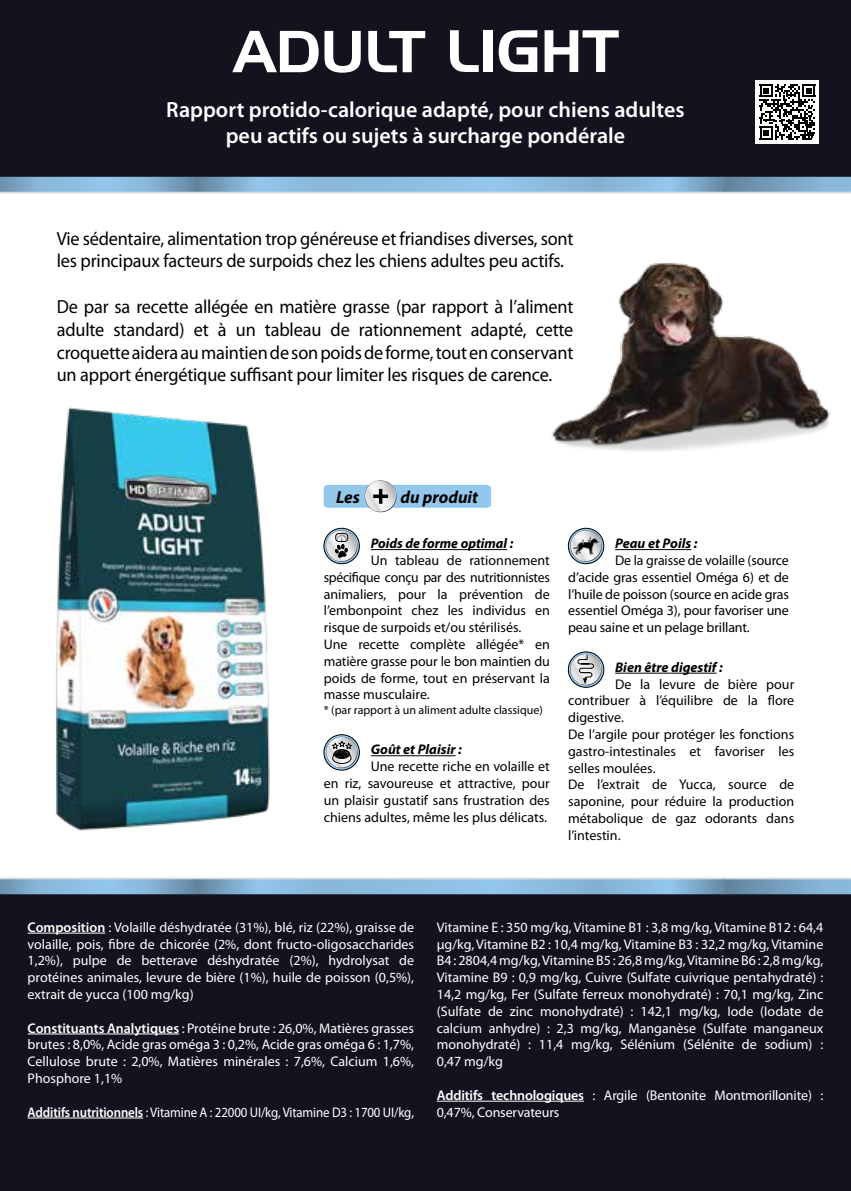
<style>
.page{position:relative;width:851px;height:1191px;background:#fff}
.page>*{position:absolute;margin:0;border:0;box-sizing:border-box;transform-origin:0 0}
.t1{font:600 22px/26.4px "Myriad Pro";color:#fff;text-align:center}
.t2{font:19px/22.8px "Myriad Pro";letter-spacing:-.01em;color:#000;scale:.96 1}
.t3{font:italic 700 17.4px "Myriad Pro";color:#000}
.t4{font:14px/16.8px "Myriad Pro";color:#fff;text-align:justify}
.t5{font:14px/16.8px "Myriad Pro";color:#000}
.t6{font:14px "Myriad Pro";color:#fff;scale:.92 1}
.t7{font:italic 700 14px "Myriad Pro";color:#000}
.t8{font:12px "Myriad Pro";color:#000}
.s1{font-weight:600}
</style>
<div class="page">
<div style="left:0;top:887px;width:850px;height:304px;background:#13131f"></div>
<div style="left:0;top:0;width:850px;height:185px;background:#13131f"></div>
<hr style="left:28px;top:932px;width:77px;height:1px;background:#fff">
<hr style="left:28px;top:1033px;width:151px;height:1px;background:#fff">
<hr style="left:28px;top:1117px;width:115px;height:1px;background:#fff">
<hr style="left:437px;top:1100px;width:147px;height:1px;background:#fff">
<img style="left:56px;top:407px;width:214px;height:424px">
<div style="left:324px;top:485px;width:167px;height:23px;background:#93c7ec"></div>
<svg style="left:364px;top:480px;width:32px;height:32px"></svg>
<svg style="left:365px;top:480px;width:31px;height:32px"></svg>
<svg style="left:365px;top:481px;width:31px;height:30px"></svg>
<hr style="left:379px;top:489px;width:3px;height:15px;background:#000">
<svg style="left:373px;top:494px;width:15px;height:4px"></svg>
<img style="left:551px;top:262px;width:279px;height:189px">
<svg style="left:0;top:877px;width:850px;height:2px"></svg>
<svg style="left:0;top:879px;width:195px;height:15px;background:#85b2d3"></svg>
<svg style="left:725px;top:879px;width:125px;height:15px;background:#7aa4c1"></svg>
<svg style="left:195px;top:879px;width:530px;height:15px;background:#8ab8da"></svg>
<svg style="left:0;top:192px;width:850px;height:2px"></svg>
<svg style="left:0;top:177px;width:195px;height:15px;background:#85b2d3"></svg>
<svg style="left:725px;top:177px;width:125px;height:15px;background:#7aa3c1"></svg>
<svg style="left:195px;top:177px;width:530px;height:15px;background:#89b8da"></svg>
<svg style="left:232px;top:31px;width:86px;height:41px"></svg>
<svg style="left:324px;top:31px;width:37px;height:42px"></svg>
<svg style="left:368px;top:31px;width:57px;height:41px"></svg>
<svg style="left:450px;top:30px;width:28px;height:42px"></svg>
<div style="left:483px;top:30px;width:9px;height:42px;background:#fff"></div>
<svg style="left:498px;top:30px;width:39px;height:42px"></svg>
<svg style="left:544px;top:30px;width:74px;height:42px"></svg>
<hr style="left:615px;top:673px;width:101px;height:1px;background:#000">
<svg style="left:568px;top:652px;width:35px;height:35px"></svg>
<div style="left:568px;top:651px;width:36px;height:36px;border:1px solid #000;border-radius:50%"></div>
<svg style="left:570px;top:654px;width:31px;height:31px"></svg>
<div style="left:571px;top:655px;width:29px;height:29px;background:#d9d8d8;border-radius:50%"></div>
<svg style="left:571px;top:654px;width:30px;height:30px"></svg>
<svg style="left:576px;top:654px;width:18px;height:30px"></svg>
<hr style="left:370px;top:755px;width:85px;height:1px;background:#000">
<svg style="left:324px;top:734px;width:35px;height:36px"></svg>
<div style="left:324px;top:734px;width:35px;height:36px;border:1px solid #000;border-radius:50%"></div>
<svg style="left:326px;top:736px;width:31px;height:32px"></svg>
<svg style="left:326px;top:737px;width:31px;height:31px"></svg>
<svg style="left:327px;top:737px;width:29px;height:30px"></svg>
<svg style="left:331px;top:740px;width:21px;height:24px"></svg>
<svg style="left:324px;top:528px;width:35px;height:36px"></svg>
<div style="left:324px;top:528px;width:35px;height:36px;border:1px solid #000;border-radius:50%"></div>
<svg style="left:326px;top:530px;width:31px;height:32px"></svg>
<svg style="left:326px;top:530px;width:31px;height:31px"></svg>
<div style="left:327px;top:531px;width:29px;height:29px;background:#b8b7b7;border-radius:50%"></div>
<svg style="left:326px;top:531px;width:30px;height:30px"></svg>
<div style="left:335px;top:533px;width:13px;height:8px;border:1px solid #000;border-radius:3px"></div>
<svg style="left:335px;top:534px;width:13px;height:24px"></svg>
<hr style="left:370px;top:549px;width:137px;height:1px;background:#000">
<svg style="left:568px;top:528px;width:35px;height:36px"></svg>
<div style="left:568px;top:528px;width:36px;height:36px;border:1px solid #000;border-radius:50%"></div>
<svg style="left:570px;top:530px;width:31px;height:31px"></svg>
<div style="left:571px;top:531px;width:29px;height:29px;background:#e3e4e4;border-radius:50%"></div>
<svg style="left:571px;top:531px;width:30px;height:30px"></svg>
<svg style="left:572px;top:536px;width:26px;height:18px"></svg>
<hr style="left:615px;top:549px;width:76px;height:1px;background:#000">
<div style="left:755px;top:80px;width:64px;height:63px;background:#fff"></div>
<svg style="left:759px;top:84px;width:56px;height:56px"></svg>
<h1 class="t1" style="left:166px;top:96px;width:520px">Rapport protido-calorique adapté, pour chiens adultes peu actifs ou sujets à surcharge pondérale</h1>
<h2 class="t2" style="left:57px;top:226px;width:539px">Vie sédentaire, alimentation trop généreuse et friandises diverses, sont les principaux facteurs de surpoids chez les chiens adultes peu actifs.</h2>
<p class="t2" style="left:57px;top:295px;width:539px;text-align:justify">De par sa recette allégée en matière grasse (par rapport à l’aliment adulte standard) et à un tableau de rationnement adapté, cette croquette aidera au maintien de son poids de forme, tout en conservant un apport énergétique suffisant pour limiter les risques de carence.</p>
<p class="t3" style="left:336px;top:485px;width:25px">Les</p>
<p class="t3" style="left:400px;top:485px;width:79px">du produit</p>
<p class="t7" style="left:370px;top:534px;width:144px">Poids de forme optimal :</p>
<p class="t5" style="left:324px;top:551px;width:227px;text-indent:47px">Un tableau de rationnement spécifique conçu par des nutritionnistes animaliers, pour la prévention de l’embonpoint chez les individus en risque de surpoids et/ou stérilisés.<br>Une recette complète allégée* en matière grasse pour le bon maintien du poids de forme, tout en préservant la masse musculaire.</p>
<p class="t8" style="left:324px;top:702px;width:220px">* (par rapport à un aliment adulte classique)</p>
<p class="t7" style="left:370px;top:740px;width:92px">Goût et Plaisir :</p>
<p class="t5" style="left:324px;top:758px;width:227px;text-align:justify;text-indent:47px">Une recette riche en volaille et en riz, savoureuse et attractive, pour un plaisir gustatif sans frustration des chiens adultes, même les plus délicats.</p>
<p class="t7" style="left:615px;top:534px;width:84px">Peau et Poils :</p>
<p class="t5" style="left:568px;top:551px;width:222px;text-align:justify;text-indent:47px">De la graisse de volaille (source d’acide gras essentiel Oméga 6) et de l’huile de poisson (source en acide gras essentiel Oméga 3), pour favoriser une peau saine et un pelage brillant.</p>
<p class="t7" style="left:615px;top:658px;width:109px">Bien être digestif :</p>
<p class="t5" style="left:568px;top:675px;width:227px;text-indent:47px">De la levure de bière pour contribuer à l’équilibre de la flore digestive.<br>De l’argile pour protéger les fonctions gastro-intestinales et favoriser les selles moulées.<br>De l’extrait de Yucca, source de saponine, pour réduire la production métabolique de gaz odorants dans l’intestin.</p>
<p class="t4" style="left:28px;top:918px;width:388px"><span class="s1">Composition</span> : Volaille déshydratée (31%), blé, riz (22%), graisse de volaille, pois, fibre de chicorée (2%, dont fructo-oligosaccharides 1,2%), pulpe de betterave déshydratée (2%), hydrolysat de protéines animales, levure de bière (1%), huile de poisson (0,5%), extrait de yucca (100 mg/kg)</p>
<p class="t4" style="left:28px;top:1019px;width:388px"><span class="s1">Constituants Analytiques</span> : Protéine brute : 26,0%, Matières grasses brutes : 8,0%, Acide gras oméga 3 : 0,2%, Acide gras oméga 6 : 1,7%, Cellulose brute : 2,0%, Matières minérales : 7,6%, Calcium 1,6%, Phosphore 1,1%</p>
<p class="t6" style="left:28px;top:1103px;width:421px"><span class="s1">Additifs nutritionnels</span> : Vitamine A : 22000 UI/kg, Vitamine D3 : 1700 UI/kg,</p>
<p class="t4" style="left:437px;top:918px;width:388px">Vitamine E : 350 mg/kg, Vitamine B1 : 3,8 mg/kg, Vitamine B12 : 64,4 µg/kg, Vitamine B2 : 10,4 mg/kg, Vitamine B3 : 32,2 mg/kg, Vitamine B4 : 2804,4 mg/kg, Vitamine B5 : 26,8 mg/kg, Vitamine B6 : 2,8 mg/kg, Vitamine B9 : 0,9 mg/kg, Cuivre (Sulfate cuivrique pentahydraté) :<br>14,2 mg/kg, Fer (Sulfate ferreux monohydraté) : 70,1 mg/kg, Zinc (Sulfate de zinc monohydraté) : 142,1 mg/kg, Iode (Iodate de calcium anhydre) : 2,3 mg/kg, Manganèse (Sulfate manganeux monohydraté) : 11,4 mg/kg, Sélénium (Sélénite de sodium) :<br>0,47 mg/kg</p>
<p class="t4" style="left:437px;top:1086px;width:388px"><span class="s1">Additifs technologiques</span> : Argile (Bentonite Montmorillonite) :<br>0,47%, Conservateurs</p>
</div>
